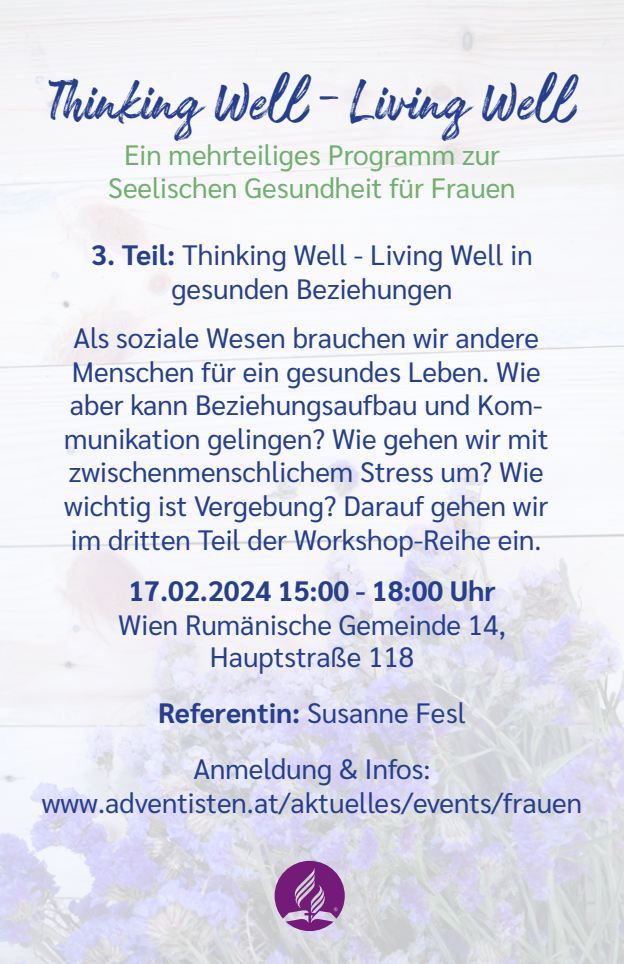
<style>
.page{position:relative;width:624px;height:964px;background:#fff}
.page>*{position:absolute;margin:0;border:0;box-sizing:border-box;transform-origin:0 0}
.t1{font:40px "Romenia";color:#253f8e}
.t2{font:28px/33.6px "Sarabun";color:#253f8e;text-align:center}
.t3{font:28px "Sarabun";color:#71af6f}
.t4{font:700 28px "Sarabun";color:#253f8e}
.s1{font-weight:700}
.s2{font-weight:400}
</style>
<div class="page">
<img style="left:0;top:0;width:624px;height:964px">
<svg style="left:274px;top:861px;width:71px;height:70px;background:#98609e"></svg>
<p class="t1" style="left:49px;top:79px;width:532px">Thinking Well - Living Well</p>
<p class="t3" style="left:124px;top:138px;width:377px">Ein mehrteiliges Programm zur</p>
<p class="t3" style="left:108px;top:172px;width:409px">Seelischen Gesundheit für Frauen</p>
<p class="t2" style="left:91px;top:239px;width:443px"><span class="s1">3. Teil:</span> Thinking Well - Living Well in</p>
<p class="t2" style="left:171px;top:272px;width:283px">gesunden Beziehungen</p>
<p class="t2" style="left:64px;top:321px;width:486px">Als soziale Wesen brauchen wir andere Menschen für ein gesundes Leben. Wie aber kann Beziehungsaufbau und Kom&shy;munikation gelingen? Wie gehen wir mit zwischenmenschlichem Stress um? Wie wichtig ist Vergebung? Darauf gehen wir im dritten Teil der Workshop-Reihe ein.</p>
<p class="t4" style="left:128px;top:575px;width:368px">17.02.2024 15:00 - 18:00 Uhr</p>
<p class="t2" style="left:118px;top:608px;width:389px">Wien Rumänische Gemeinde 14,</p>
<p class="t2" style="left:210px;top:640px;width:206px">Hauptstraße 118</p>
<p class="t4" style="left:158px;top:697px;width:309px">Referentin: <span class="s2">Susanne Fesl</span></p>
<p class="t2" style="left:193px;top:752px;width:239px">Anmeldung &amp; Infos:</p>
<p class="t2" style="left:42px;top:786px;width:541px">www.adventisten.at/aktuelles/events/frauen</p>
</div>
